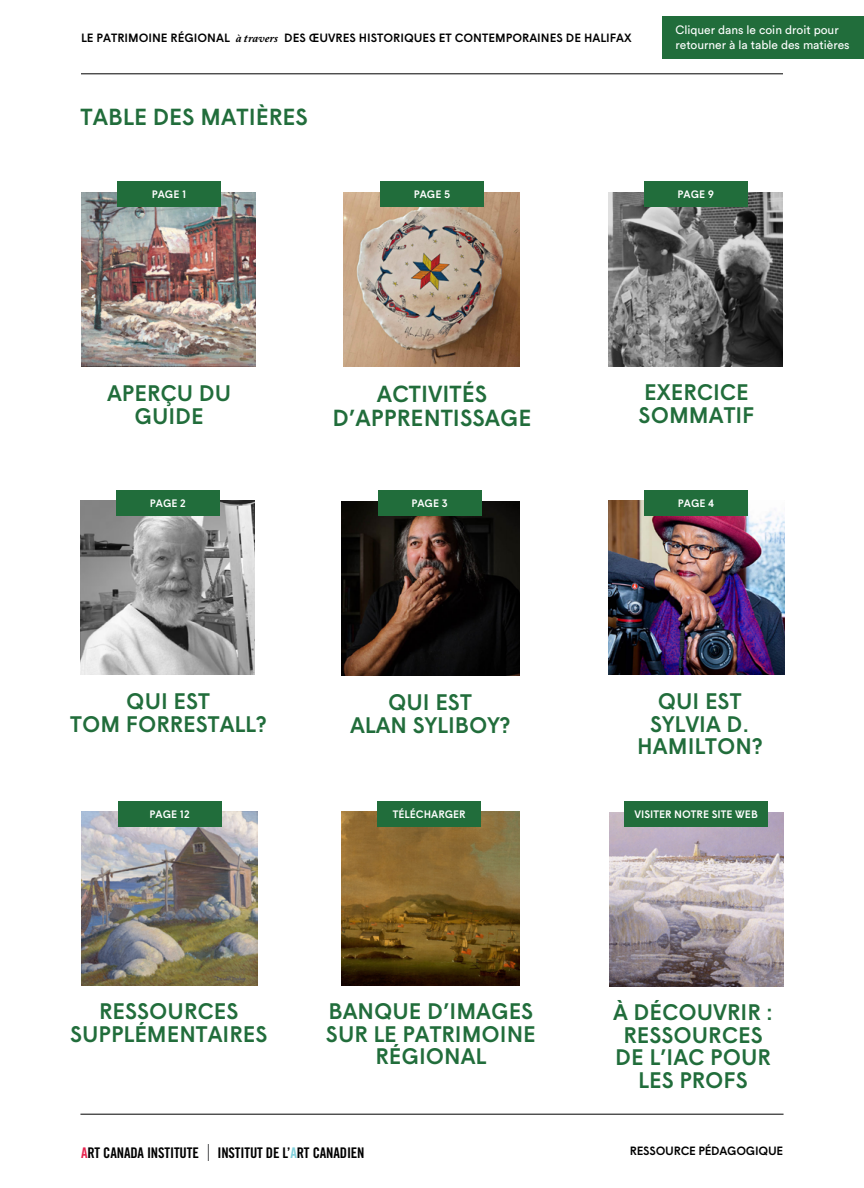
<style>
.page{position:relative;width:864px;height:1188px;background:#fff}
.page>*{position:absolute;margin:0;border:0;box-sizing:border-box;transform-origin:0 0}
.Heading_-_Centred{font:500 23.25px/24px "Wigrum";color:#216d3b;text-align:center}
.Heading{font:500 23.25px "Wigrum";color:#216d3b}
.ToC_Titles{font:500 22.5px/22.5px "Wigrum";color:#216d3b;text-align:center}
.t1{font:14.7px "Trade Gothic Bold Cond Twenty";letter-spacing:-.01em;color:#000}
.t2{font:500 12px "Wigrum";color:#000}
.t3{font:12px/15px "Circular Std";color:#fff}
.t4{font:500 12px "Wigrum";letter-spacing:-.02em;color:#000}
.Page_Link{font:500 10.8px "Wigrum";color:#fff}
.s1{font-family:"Adobe Caslon Pro";font-weight:700;font-style:italic}
.s2{color:#e6244e}
.s3{color:#80d0da}
</style>
<div class="page">
<div style="left:662px;top:16px;width:202px;height:42px;background:#216d3b"></div>
<img style="left:609px;top:813px;width:174px;height:174px">
<div style="left:624px;top:802px;width:144px;height:25px;background:#216d3b"></div>
<img style="left:342px;top:811px;width:177px;height:174px">
<div style="left:378px;top:801px;width:103px;height:25px;background:#216d3b"></div>
<img style="left:81px;top:811px;width:176px;height:174px">
<div style="left:118px;top:801px;width:103px;height:25px;background:#216d3b"></div>
<img style="left:609px;top:193px;width:174px;height:174px">
<div style="left:644px;top:181px;width:103px;height:26px;background:#216d3b"></div>
<img style="left:81px;top:501px;width:174px;height:174px">
<div style="left:116px;top:491px;width:103px;height:25px;background:#216d3b"></div>
<img style="left:82px;top:193px;width:174px;height:174px">
<div style="left:118px;top:181px;width:103px;height:26px;background:#216d3b"></div>
<img style="left:608px;top:501px;width:176px;height:174px">
<div style="left:645px;top:491px;width:103px;height:25px;background:#216d3b"></div>
<img style="left:342px;top:501px;width:178px;height:174px">
<div style="left:378px;top:490px;width:103px;height:25px;background:#216d3b"></div>
<img style="left:344px;top:193px;width:175px;height:174px">
<div style="left:380px;top:181px;width:104px;height:26px;background:#216d3b"></div>
<hr style="left:81px;top:73px;width:702px;height:1px;background:#000">
<hr style="left:80px;top:1114px;width:704px;height:1px;background:#000">
<svg style="left:208px;top:1145px;width:1px;height:15px"></svg>
<p class="t2" style="left:81px;top:29px;width:552px">LE PATRIMOINE RÉGIONAL <span class="s1">à travers</span> DES ŒUVRES HISTORIQUES ET CONTEMPORAINES DE HALIFAX</p>
<p class="t3" style="left:676px;top:23px;width:176px">Cliquer dans le coin droit pour retourner à la table des matières</p>
<p class="Heading" style="left:81px;top:100px;width:229px">TABLE DES MATIÈRES</p>
<p class="Page_Link" style="left:152px;top:186px;width:36px">PAGE 1</p>
<p class="Page_Link" style="left:414px;top:186px;width:38px">PAGE 5</p>
<p class="Page_Link" style="left:678px;top:186px;width:38px">PAGE 9</p>
<p class="ToC_Titles" style="left:107px;top:380px;width:126px">APERÇU DU<br>GUIDE</p>
<p class="Heading_-_Centred" style="left:332px;top:380px;width:201px">ACTIVITÉS<br>D’APPRENTISSAGE</p>
<p class="ToC_Titles" style="left:639px;top:379px;width:117px;text-align:left">EXERCICE<br>SOMMATIF</p>
<p class="Page_Link" style="left:150px;top:496px;width:38px">PAGE 2</p>
<p class="Page_Link" style="left:412px;top:495px;width:38px">PAGE 3</p>
<p class="Page_Link" style="left:678px;top:496px;width:38px">PAGE 4</p>
<p class="ToC_Titles" style="left:70px;top:688px;width:197px">QUI EST<br>TOM FORRESTALL?</p>
<p class="ToC_Titles" style="left:350px;top:689px;width:161px">QUI EST<br>ALAN SYLIBOY?</p>
<p class="ToC_Titles" style="left:637px;top:688px;width:126px">QUI EST<br>SYLVIA D.<br>HAMILTON?</p>
<p class="Page_Link" style="left:150px;top:806px;width:42px">PAGE 12</p>
<p class="Page_Link" style="left:393px;top:806px;width:74px">TÉLÉCHARGER</p>
<p class="Page_Link" style="left:634px;top:806px;width:125px">VISITER NOTRE SITE WEB</p>
<p class="ToC_Titles" style="left:70px;top:998px;width:199px">RESSOURCES<br>SUPPLÉMENTAIRES</p>
<p class="ToC_Titles" style="left:326px;top:998px;width:211px">BANQUE D’IMAGES<br>SUR LE PATRIMOINE<br>RÉGIONAL</p>
<p class="ToC_Titles" style="left:613px;top:999px;width:162px">À DÉCOUVRIR :</p>
<p class="ToC_Titles" style="left:615px;top:1022px;width:157px">RESSOURCES<br>DE L’IAC POUR<br>LES PROFS</p>
<p class="t1" style="left:81px;top:1144px;width:119px"><span class="s2">A</span>RT CANADA INSTITUTE</p>
<p class="t1" style="left:217px;top:1144px;width:149px">INSTITUT DE L’<span class="s3">A</span>RT CANADIEN</p>
<p class="t4" style="left:630px;top:1142px;width:155px">RESSOURCE PÉDAGOGIQUE</p>
</div>
